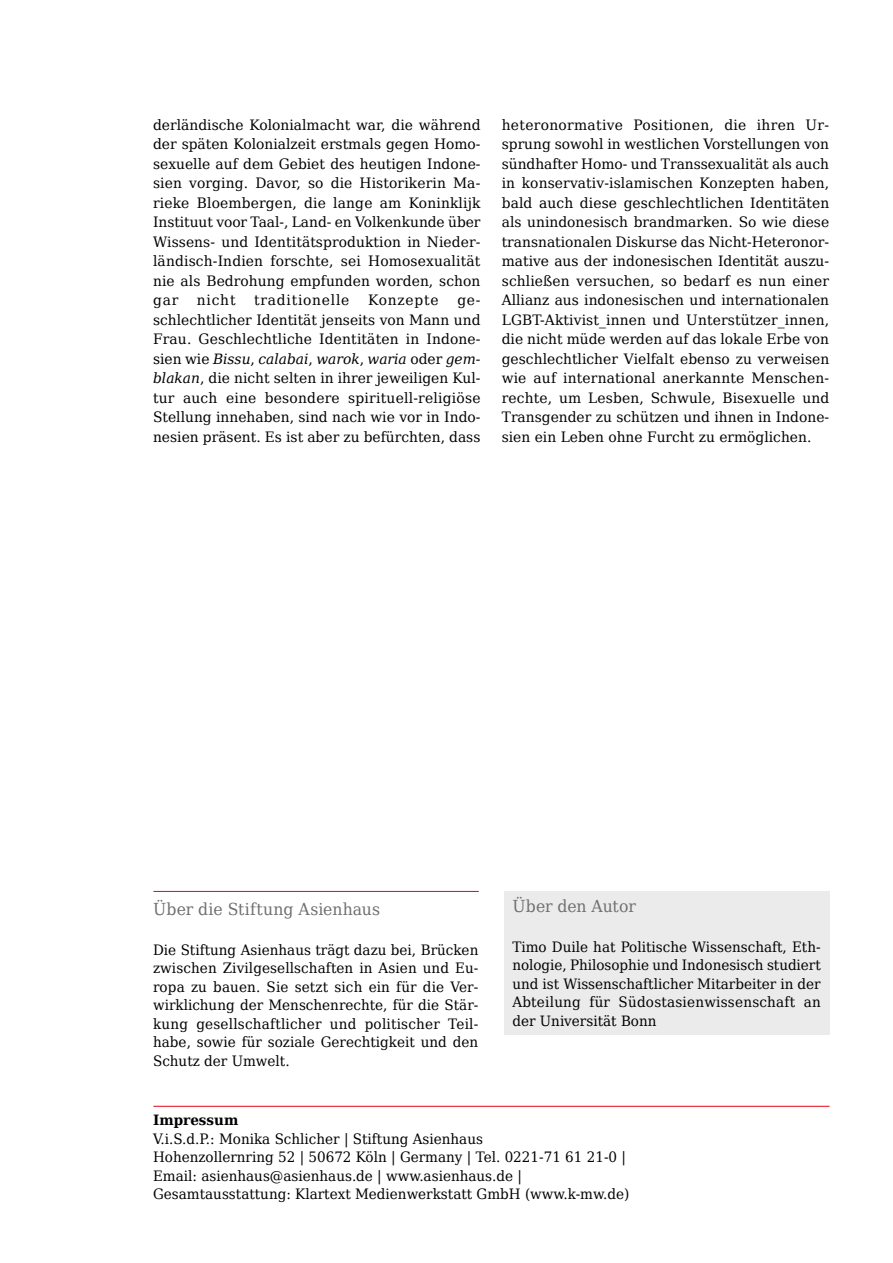
<style>
.page{position:relative;width:893px;height:1263px;background:#fff}
.page>*{position:absolute;margin:0;border:0;box-sizing:border-box;transform-origin:0 0}
.Zwischen_2{font:16.5px "DejaVu Serif";letter-spacing:.005em;color:#706f6f;scale:.95 1}
.Zwischen_2-2{font:16.5px "DejaVu Serif";letter-spacing:-.015em;color:#706f6f;scale:.95 1}
.B_1{font:14.25px/19.5px "DejaVu Serif";color:#000;text-align:justify}
.B_1_-A_einspaltig{font:14.25px/18.5px "DejaVu Serif";color:#000;text-align:justify;scale:.95 1}
.B_1_-A{font:14.25px/18.5px "DejaVu Serif";color:#000;scale:.95 1}
.B_1-2{font:14.25px "DejaVu Serif";letter-spacing:.055em;color:#000}
.B_1_-A-2{font:700 14.25px "DejaVu Serif";color:#000;scale:.95 1}
.s1{font-family:"DejaVu Serif 2"}
.s2{font-style:italic}
</style>
<div class="page">
<hr style="left:153px;top:1106px;width:677px;height:1px;background:#e3051b">
<div style="left:504px;top:891px;width:325px;height:143px;background:#ebebeb"></div>
<hr style="left:153px;top:891px;width:326px;height:1px;background:#e3051b">
<p class="B_1" style="left:153px;top:115px;width:329px">derländische Kolonialmacht war, die während der späten Kolonialzeit erstmals gegen Homo&shy;sexuelle auf dem Gebiet des heutigen Indone&shy;sien vorging. Davor, so die Historikerin Ma&shy;rieke Bloembergen, die lange am Koninklijk Instituut voor Taal-, Land- en Volkenkunde über Wissens- und Identitätsproduktion in Nieder&shy;ländisch-Indien forschte, sei Homosexualität nie als Bedrohung empfunden worden, schon gar</p>
<p class="B_1" style="left:197px;top:290px;width:40px">nicht</p>
<p class="B_1-2" style="left:254px;top:289px;width:97px">traditionelle</p>
<p class="B_1-2" style="left:368px;top:289px;width:72px">Konzepte</p>
<p class="B_1" style="left:153px;top:290px;width:329px;text-indent:304px">ge&shy;schlechtlicher Identität jenseits von Mann und Frau. Geschlechtliche Identitäten in Indone&shy;<span class="s1">sien wie</span> <span class="s2">Bissu</span>, <span class="s2">calabai</span>, <span class="s2">warok</span>, <span class="s2">waria</span> <span class="s1">oder</span> <span class="s2">gem&shy;blakan</span>, die nicht selten in ihrer jeweiligen Kul&shy;tur auch eine besondere spirituell-religiöse Stellung innehaben, sind nach wie vor in Indo&shy;nesien präsent. Es ist aber zu befürchten, dass</p>
<p class="B_1" style="left:502px;top:114px;width:329px">heteronormative Positionen, die ihren Ur&shy;sprung sowohl in westlichen Vorstellungen von sündhafter Homo- und Transsexualität als auch in konservativ-islamischen Konzepten haben, <span class="s1">bald auch diese geschlechtlichen Identitäten </span>als unindonesisch brandmarken. So wie diese transnationalen Diskurse das Nicht-Heteronor&shy;<span class="s1">mative aus der indonesischen Identität auszu&shy;</span>schließen versuchen, so bedarf es nun einer Allianz aus indonesischen und internationalen LGBT-Aktivist_innen und Unterstützer_innen, die nicht müde werden auf das lokale Erbe von geschlechtlicher Vielfalt ebenso zu verweisen wie auf international anerkannte Menschen&shy;rechte, um Lesben, Schwule, Bisexuelle und Transgender zu schützen und ihnen in Indone&shy;sien ein Leben ohne Furcht zu ermöglichen.</p>
<h5 class="Zwischen_2" style="left:153px;top:896px;width:241px">Über die Stiftung Asienhaus</h5>
<p class="B_1_-A_einspaltig" style="left:153px;top:940px;width:344px">Die Stiftung Asienhaus trägt dazu bei, Brücken zwischen Zivilgesellschaften in Asien und Eu&shy;ropa zu bauen. Sie setzt sich ein für die Ver&shy;wirklichung der Menschenrechte, für die Stär&shy;kung gesellschaftlicher und politischer Teil&shy;habe, sowie für soziale Gerechtigkeit und den Schutz der Umwelt.</p>
<h5 class="Zwischen_2-2" style="left:512px;top:894px;width:131px">Über den Autor</h5>
<p class="B_1_-A_einspaltig" style="left:512px;top:937px;width:326px">Timo Duile hat Politische Wissenschaft, Eth&shy;nologie, Philosophie und Indonesisch studiert und ist Wissenschaftlicher Mitarbeiter in der Abteilung für Südostasienwissenschaft an <span class="s1">der Universität Bonn</span></p>
<p class="B_1_-A-2" style="left:153px;top:1109px;width:91px">Impressum</p>
<p class="B_1_-A" style="left:153px;top:1129px;width:503px">V.i.S.d.P.: Monika Schlicher | Stiftung Asienhaus<br>Hohenzollernring 52 | 50672 Köln | Germany | Tel. 0221-71 61 21-0 | Email: asienhaus@asienhaus.de <span class="s1">|</span> www.asienhaus.de <span class="s1">| </span>Gesamtausstattung: Klartext Medienwerkstatt GmbH (www.k-mw.de)</p>
</div>
